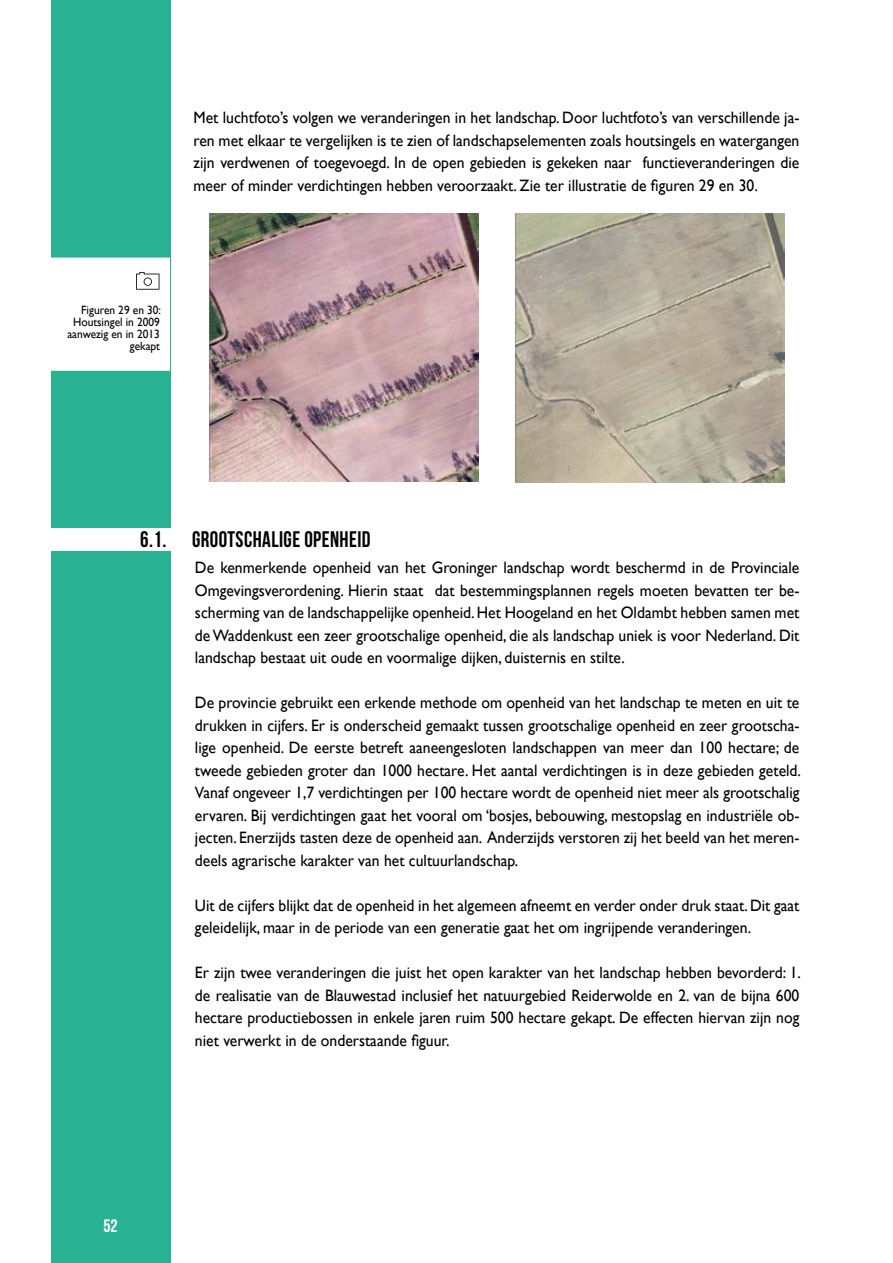
<style>
.page{position:relative;width:893px;height:1263px;background:#fff}
.page>*{position:absolute;margin:0;border:0;box-sizing:border-box;transform-origin:0 0}
.t1{font:22.5px "Bebas Neue";letter-spacing:.02em;color:#000;scale:.95 1}
.t2{font:18px "Bebas Neue";color:#fff}
.t3{font:16.5px/22.5px "Gill Sans";color:#000;text-align:justify;scale:.95 1}
.t4{font:12px/12px "Gill Sans";color:#000;text-align:right;scale:.95 1}
</style>
<div class="page">
<div style="left:51px;top:0;width:119px;height:1263px;background:#28b193"></div>
<div style="left:51px;top:258px;width:118px;height:112px;background:#fff"></div>
<div style="left:50px;top:258px;width:120px;height:113px;border:2px solid #fff"></div>
<svg style="left:136px;top:272px;width:23px;height:18px"></svg>
<img style="left:209px;top:213px;width:269px;height:269px">
<img style="left:515px;top:214px;width:269px;height:269px">
<div style="left:51px;top:528px;width:748px;height:23px;background:#fff"></div>
<p class="t3" style="left:193px;top:107px;width:639px">Met luchtfoto’s volgen we veranderingen in het landschap. Door luchtfoto’s van verschillende ja&shy;ren met elkaar te vergelijken is te zien of landschapselementen zoals houtsingels en watergangen zijn verdwenen of toegevoegd. In de open gebieden is gekeken naar functieveranderingen die meer of minder verdichtingen hebben veroorzaakt. Zie ter illustratie de figuren 29 en 30.</p>
<p class="t4" style="left:67px;top:304px;width:100px">Figuren 29 en 30:<br>Houtsingel in 2009 aanwezig en in 2013 gekapt</p>
<h1 class="t1" style="left:140px;top:527px;width:244px">6.1. GROOTSCHALIGE OPENHEID</h1>
<p class="t3" style="left:195px;top:557px;width:638px">De kenmerkende openheid van het Groninger landschap wordt beschermd in de Provinciale Omgevingsverordening. Hierin staat dat bestemmingsplannen regels moeten bevatten ter be&shy;scherming van de landschappelijke openheid. Het Hoogeland en het Oldambt hebben samen met de Waddenkust een zeer grootschalige openheid, die als landschap uniek is voor Nederland. Dit landschap bestaat uit oude en voormalige dijken, duisternis en stilte.</p>
<p class="t3" style="left:195px;top:692px;width:639px">De provincie gebruikt een erkende methode om openheid van het landschap te meten en uit te drukken in cijfers. Er is onderscheid gemaakt tussen grootschalige openheid en zeer grootscha&shy;lige openheid. De eerste betreft aaneengesloten landschappen van meer dan 100 hectare; de tweede gebieden groter dan 1000 hectare. Het aantal verdichtingen is in deze gebieden geteld.<br>Vanaf ongeveer 1,7 verdichtingen per 100 hectare wordt de openheid niet meer als grootschalig ervaren. Bij verdichtingen gaat het vooral om ‘bosjes, bebouwing, mestopslag en industriële ob&shy;jecten. Enerzijds tasten deze de openheid aan. Anderzijds verstoren zij het beeld van het meren&shy;deels agrarische karakter van het cultuurlandschap.</p>
<p class="t3" style="left:195px;top:894px;width:638px">Uit de cijfers blijkt dat de openheid in het algemeen afneemt en verder onder druk staat. Dit gaat geleidelijk, maar in de periode van een generatie gaat het om ingrijpende veranderingen.</p>
<p class="t3" style="left:195px;top:962px;width:639px">Er zijn twee veranderingen die juist het open karakter van het landschap hebben bevorderd: 1. de realisatie van de Blauwestad inclusief het natuurgebied Reiderwolde en 2. van de bijna 600 hectare productiebossen in enkele jaren ruim 500 hectare gekapt. De effecten hiervan zijn nog niet verwerkt in de onderstaande figuur.</p>
<p class="t2" style="left:103px;top:1216px;width:16px">52</p>
</div>
